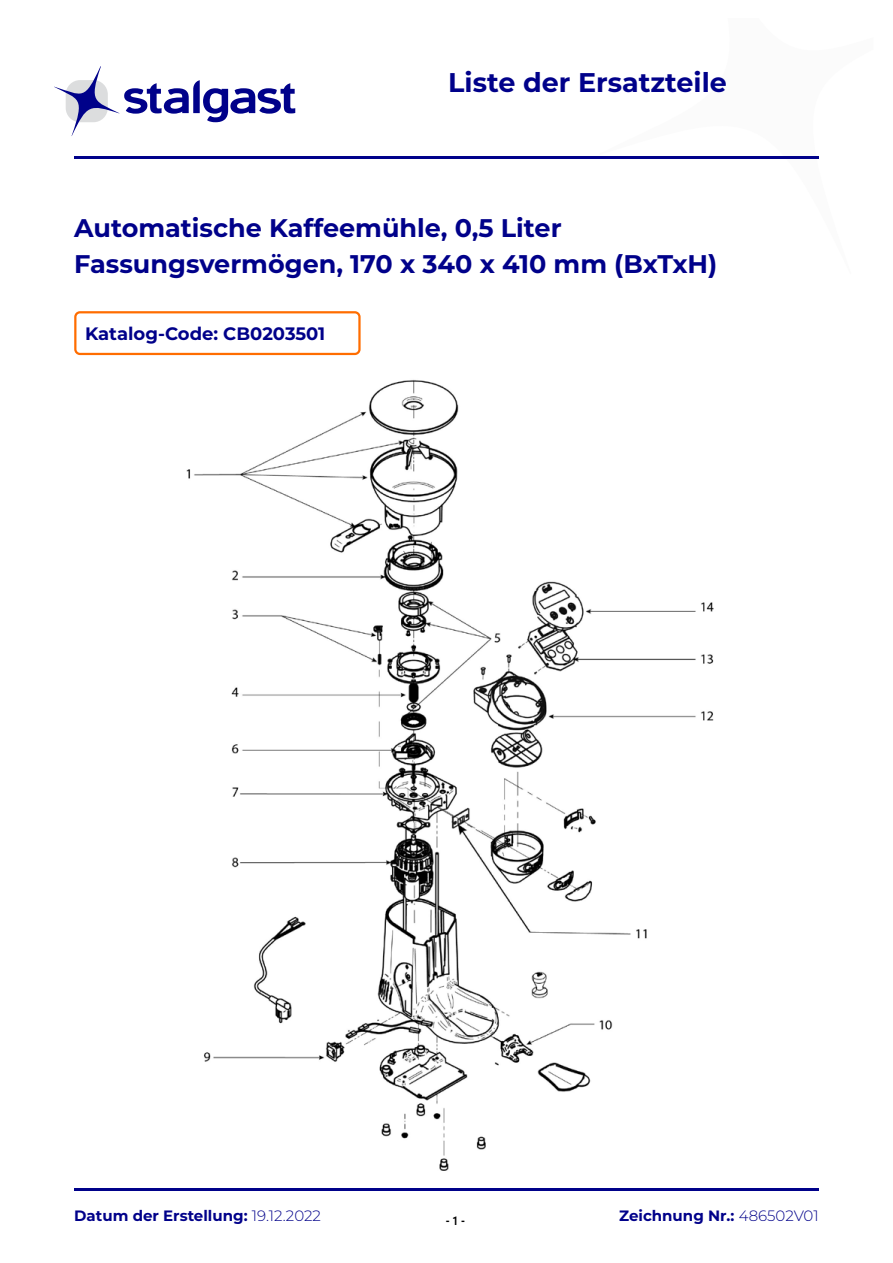
<style>
.page{position:relative;width:893px;height:1263px;background:#fff}
.page>*{position:absolute;margin:0;border:0;box-sizing:border-box;transform-origin:0 0}
.t1{font:700 27px "Montserrat";color:#00018a}
.t2{font:700 25.5px/36px "Montserrat";color:#00018a}
.t3{font:700 18px "Montserrat";color:#00018a}
.t4{font:700 15px "Montserrat";color:#00018a}
.t5{font:700 12px "Roboto";color:#000;scale:.86 1}
.s1{font-weight:300}
</style>
<div class="page">
<svg style="left:54px;top:66px;width:241px;height:70px"></svg>
<hr style="left:74px;top:156px;width:745px;height:2px;background:#00018a">
<hr style="left:74px;top:1188px;width:745px;height:3px;background:#00018a">
<div style="left:74px;top:311px;width:287px;height:44px;border:2px solid #ff6d00;border-radius:5px"></div>
<img style="left:186px;top:379px;width:528px;height:792px">
<p class="t1" style="left:448px;top:63px;width:280px">Liste der Ersatzteile</p>
<p class="t2" style="left:74px;top:209px;width:645px">Automatische Kaffeemühle, 0,5 Liter<br>Fassungsvermögen, 170 x 340 x 410 mm (BxTxH)</p>
<p class="t3" style="left:85px;top:320px;width:242px">Katalog-Code: CB0203501</p>
<p class="t4" style="left:74px;top:1205px;width:248px">Datum der Erstellung: <span class="s1">19.12.2022</span></p>
<p class="t5" style="left:446px;top:1212px;width:24px">- 1 -</p>
<p class="t4" style="left:619px;top:1205px;width:201px">Zeichnung Nr.: <span class="s1">486502V01</span></p>
</div>
